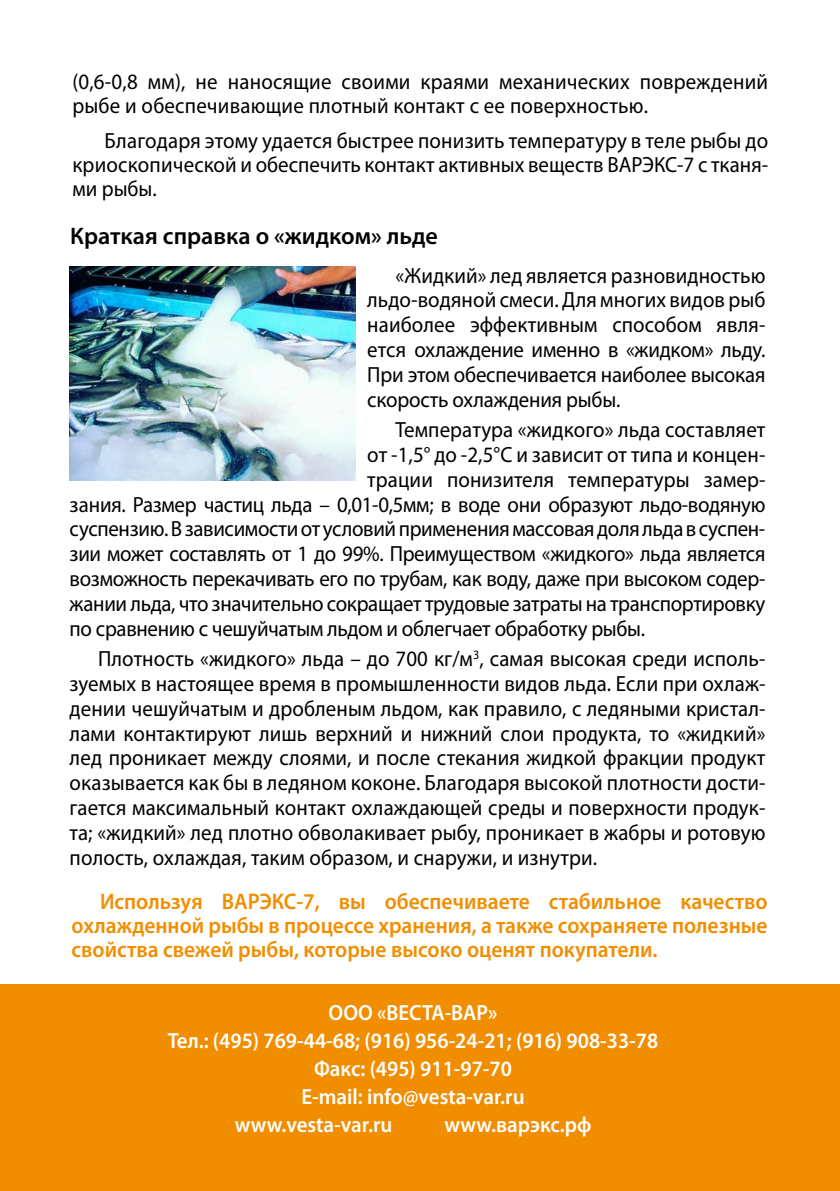
<style>
.page{position:relative;width:840px;height:1191px;background:#fff}
.page>*{position:absolute;margin:0;border:0;box-sizing:border-box;transform-origin:0 0}
.t1{font:600 24px "Myriad Pro";color:#000}
.t2{font:600 22.6px/24px "Myriad Pro";color:#f18e00;text-align:justify;scale:.95 1}
.t3{font:22px/24.8px "Myriad Pro";letter-spacing:-.01em;color:#000;text-align:justify;scale:.95 1}
.t4{font:600 22px "Myriad Pro";color:#fff;scale:.95 1}
.t5{font:22px/24px "Myriad Pro";letter-spacing:.01em;color:#000;scale:.95 1}
</style>
<div class="page">
<div style="left:0;top:984px;width:839px;height:207px;background:#f18e00"></div>
<img style="left:70px;top:266px;width:286px;height:215px">
<p class="t5" style="left:72px;top:69px;width:733px">(0,6-0,8 мм), не наносящие своими краями механических повреждений рыбе и обеспечивающие плотный контакт с ее поверхностью.</p>
<p class="t3" style="left:72px;top:128px;width:733px;line-height:24px;text-indent:32px">Благодаря этому удается быстрее понизить температуру в теле рыбы до криоскопической и обеспечить контакт активных веществ ВАРЭКС-7 с тканя&shy;ми рыбы.</p>
<p class="t1" style="left:70px;top:220px;width:369px">Краткая справка о «жидком» льде</p>
<p class="t3" style="left:367px;top:262px;width:420px;text-indent:28px">«Жидкий» лед является разновидностью льдо-водяной смеси. Для многих видов рыб наиболее эффективным способом явля&shy;ется охлаждение именно в «жидком» льду.<br>При этом обеспечивается наиболее высокая скорость охлаждения рыбы.</p>
<p class="t3" style="left:395px;top:417px;width:390px">Температура «жидкого» льда составляет</p>
<p class="t3" style="left:367px;top:442px;width:420px">от -1,5° до -2,5°С и зависит от типа и концен-</p>
<p class="t3" style="left:367px;top:466px;width:420px">трации понизителя температуры замер-</p>
<p class="t3" style="left:70px;top:491px;width:733px">зания. Размер частиц льда – 0,01-0,5мм; в воде они образуют льдо-водяную</p>
<p class="t3" style="left:70px;top:516px;width:733px">суспензию. В зависимости от условий применения массовая доля льда в суспен-</p>
<p class="t3" style="left:70px;top:541px;width:733px">зии может составлять от 1 до 99%. Преимуществом «жидкого» льда является</p>
<p class="t3" style="left:70px;top:566px;width:733px">возможность перекачивать его по трубам, как воду, даже при высоком содер-</p>
<p class="t3" style="left:70px;top:590px;width:733px">жании льда, что значительно сокращает трудовые затраты на транспортировку</p>
<p class="t3" style="left:70px;top:615px;width:607px">по сравнению с чешуйчатым льдом и облегчает обработку рыбы.</p>
<p class="t3" style="left:70px;top:646px;width:733px;text-indent:28px">Плотность «жидкого» льда – до 700 кг/м<sup>3</sup>, самая высокая среди исполь&shy;зуемых в настоящее время в промышленности видов льда. Если при охлаж&shy;дении чешуйчатым и дробленым льдом, как правило, с ледяными кристал&shy;лами контактируют лишь верхний и нижний слои продукта, то «жидкий» лед проникает между слоями, и после стекания жидкой фракции продукт оказывается как бы в ледяном коконе. Благодаря высокой плотности дости&shy;гается максимальный контакт охлаждающей среды и поверхности продук&shy;та; «жидкий» лед плотно обволакивает рыбу, проникает в жабры и ротовую полость, охлаждая, таким образом, и снаружи, и изнутри.</p>
<p class="t2" style="left:72px;top:888px;width:733px;text-indent:28px">Используя ВАРЭКС-7, вы обеспечиваете стабильное качество охлажденной рыбы в процессе хранения, а также сохраняете полезные свойства свежей рыбы, которые высоко оценят покупатели.</p>
<p class="t4" style="left:328px;top:999px;width:179px">ООО «ВЕСТА-ВАР»</p>
<p class="t4" style="left:168px;top:1027px;width:517px">Тел.: (495) 769-44-68; (916) 956-24-21; (916) 908-33-78</p>
<p class="t4" style="left:314px;top:1055px;width:210px">Факс: (495) 911-97-70</p>
<p class="t4" style="left:301px;top:1083px;width:236px">E-mail: info@vesta-var.ru</p>
<p class="t4" style="left:234px;top:1111px;width:167px">www.vesta-var.ru</p>
<p class="t4" style="left:444px;top:1111px;width:156px">www.варэкс.рф</p>
</div>
